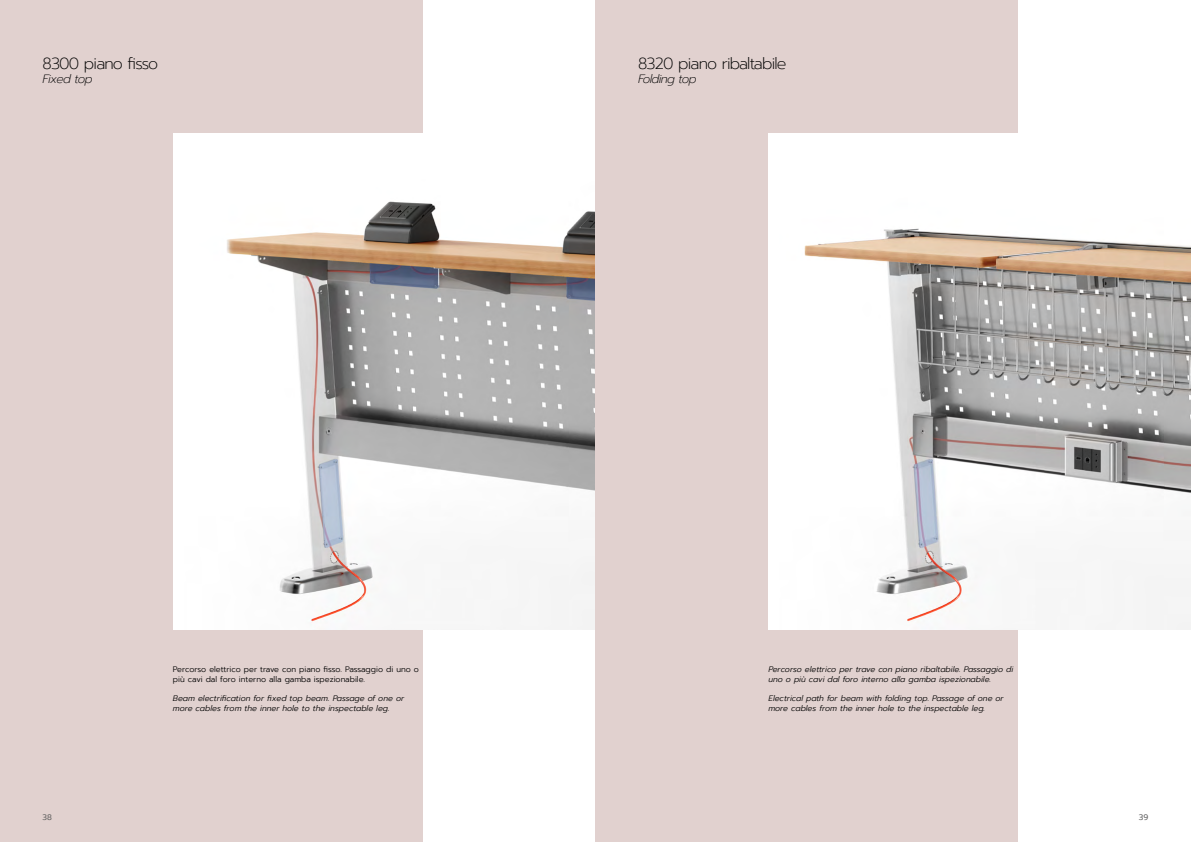
<style>
.page{position:relative;width:1191px;height:842px;background:#fff}
.page>*{position:absolute;margin:0;border:0;box-sizing:border-box;transform-origin:0 0}
.t1{font:200 16px "Prompt";letter-spacing:-.05em;color:#000}
.t2{font:italic 200 12px "Prompt";letter-spacing:-.05em;color:#000}
.t3{font:italic 300 8px/9.6px "Prompt";color:#000}
.t4{font:300 8px/9.6px "Prompt";color:#000}
.t5{font:8px "Prompt";color:#646363}
</style>
<div class="page">
<div style="left:0;top:0;width:422px;height:842px;background:#e1d1cf"></div>
<div style="left:173px;top:133px;width:422px;height:496px;background:#fff"></div>
<img style="left:227px;top:201px;width:368px;height:428px">
<div style="left:595px;top:0;width:423px;height:842px;background:#e1d1cf"></div>
<div style="left:768px;top:133px;width:423px;height:496px;background:#fff"></div>
<img style="left:804px;top:228px;width:386px;height:401px">
<h1 class="t1" style="left:43px;top:52px;width:117px">8300 piano fisso</h1>
<h2 class="t2" style="left:43px;top:71px;width:52px">Fixed top</h2>
<h1 class="t1" style="left:638px;top:52px;width:150px">8320 piano ribaltabile</h1>
<h2 class="t2" style="left:638px;top:71px;width:60px">Folding top</h2>
<p class="t4" style="left:173px;top:665px;width:247px">Percorso elettrico per trave con piano fisso. Passaggio di uno o più cavi dal foro interno alla gamba ispezionabile.</p>
<p class="t3" style="left:173px;top:693px;width:233px">Beam electrification for fixed top beam. Passage of one or more cables from the inner hole to the inspectable leg.</p>
<p class="t3" style="left:768px;top:665px;width:246px">Percorso elettrico per trave con piano ribaltabile. Passaggio di uno o più cavi dal foro interno alla gamba ispezionabile.</p>
<p class="t3" style="left:768px;top:693px;width:237px">Electrical path for beam with folding top. Passage of one or more cables from the inner hole to the inspectable leg.</p>
<p class="t5" style="left:43px;top:811px;width:11px">38</p>
<p class="t5" style="left:1139px;top:811px;width:11px">39</p>
</div>
